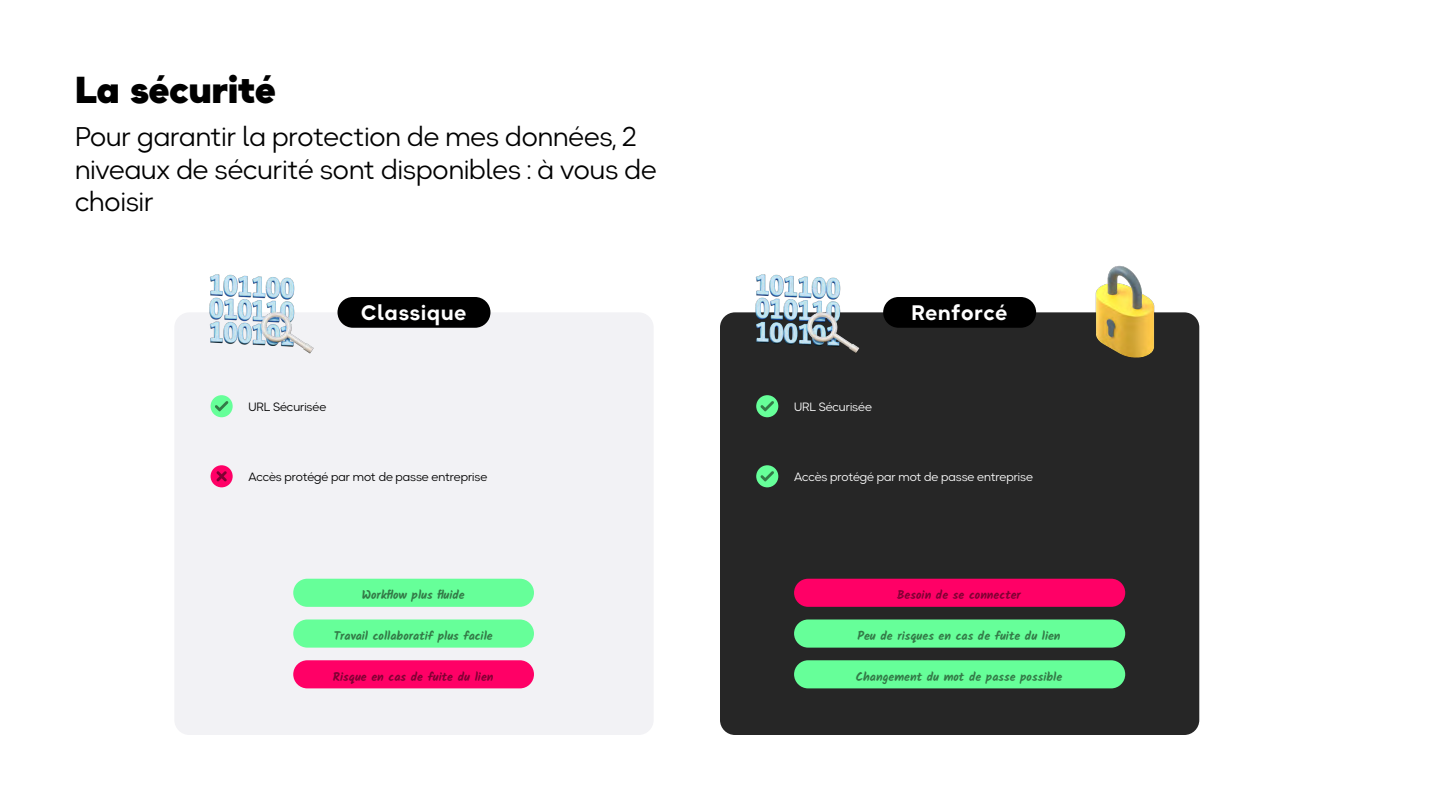
<style>
.page{position:relative;width:1440px;height:810px;background:#fff}
.page>*{position:absolute;margin:0;border:0;box-sizing:border-box;transform-origin:0 0}
.t1{font:800 37.5px "Okta Neue";color:#000}
.t2{font:27px/32.4px "Okta Neue";color:#000}
.t3{font:700 21px "Okta Neue";letter-spacing:.05em;color:#fff}
.t4{font:700 12px "Kalam";color:#337a47}
.t5{font:12px "Okta Neue";color:#000}
.t6{font:12px "Okta Neue";color:#fff}
.t7{font:700 12px "Kalam";color:#800033}
</style>
<div class="page">
<div style="left:174px;top:312px;width:480px;height:423px;background:#f2f2f5;border-radius:15px"></div>
<div style="left:720px;top:312px;width:479px;height:423px;background:#262626;border-radius:15px"></div>
<div style="left:338px;top:297px;width:152px;height:31px;background:#000;border-radius:15px"></div>
<div style="left:883px;top:297px;width:153px;height:31px;background:#000;border-radius:15px"></div>
<div style="left:756px;top:395px;width:22px;height:22px;background:#6f9;border-radius:50%"></div>
<svg style="left:760px;top:401px;width:14px;height:10px"></svg>
<div style="left:211px;top:395px;width:22px;height:22px;background:#6f9;border-radius:50%"></div>
<svg style="left:215px;top:401px;width:13px;height:10px"></svg>
<div style="left:756px;top:465px;width:22px;height:22px;background:#6f9;border-radius:50%"></div>
<svg style="left:760px;top:471px;width:14px;height:11px"></svg>
<div style="left:211px;top:465px;width:22px;height:22px;background:#f06;border-radius:50%"></div>
<svg style="left:216px;top:471px;width:11px;height:11px"></svg>
<img style="left:174px;top:274px;width:140px;height:80px">
<img style="left:720px;top:274px;width:148px;height:79px">
<img style="left:1073px;top:265px;width:104px;height:93px">
<div style="left:293px;top:620px;width:241px;height:28px;background:#6f9;border-radius:14px"></div>
<div style="left:794px;top:660px;width:331px;height:28px;background:#6f9;border-radius:14px"></div>
<div style="left:293px;top:579px;width:241px;height:28px;background:#6f9;border-radius:14px"></div>
<div style="left:794px;top:620px;width:331px;height:28px;background:#6f9;border-radius:14px"></div>
<div style="left:293px;top:660px;width:241px;height:28px;background:#f06;border-radius:14px"></div>
<div style="left:794px;top:579px;width:331px;height:28px;background:#f06;border-radius:14px"></div>
<h1 class="t1" style="left:75px;top:60px;width:202px">La sécurité</h1>
<h2 class="t2" style="left:75px;top:120px;width:583px">Pour garantir la protection de mes données, 2 niveaux de sécurité sont disponibles : à vous de choisir</h2>
<h3 class="t3" style="left:361px;top:296px;width:107px">Classique</h3>
<h3 class="t3" style="left:911px;top:296px;width:97px">Renforcé</h3>
<p class="t5" style="left:248px;top:397px;width:79px">URL Sécurisée</p>
<p class="t6" style="left:794px;top:397px;width:79px">URL Sécurisée</p>
<p class="t5" style="left:248px;top:468px;width:240px">Accès protégé par mot de passe entreprise</p>
<p class="t6" style="left:794px;top:468px;width:240px">Accès protégé par mot de passe entreprise</p>
<p class="t4" style="left:362px;top:588px;width:105px">Workflow plus fluide</p>
<p class="t7" style="left:897px;top:588px;width:125px">Besoin de se connecter</p>
<p class="t4" style="left:334px;top:629px;width:161px">Travail collaboratif plus facile</p>
<p class="t4" style="left:858px;top:629px;width:205px">Peu de risques en cas de fuite du lien</p>
<p class="t7" style="left:333px;top:669px;width:162px">Risque en cas de fuite du lien</p>
<p class="t4" style="left:856px;top:669px;width:208px">Changement du mot de passe possible</p>
</div>
